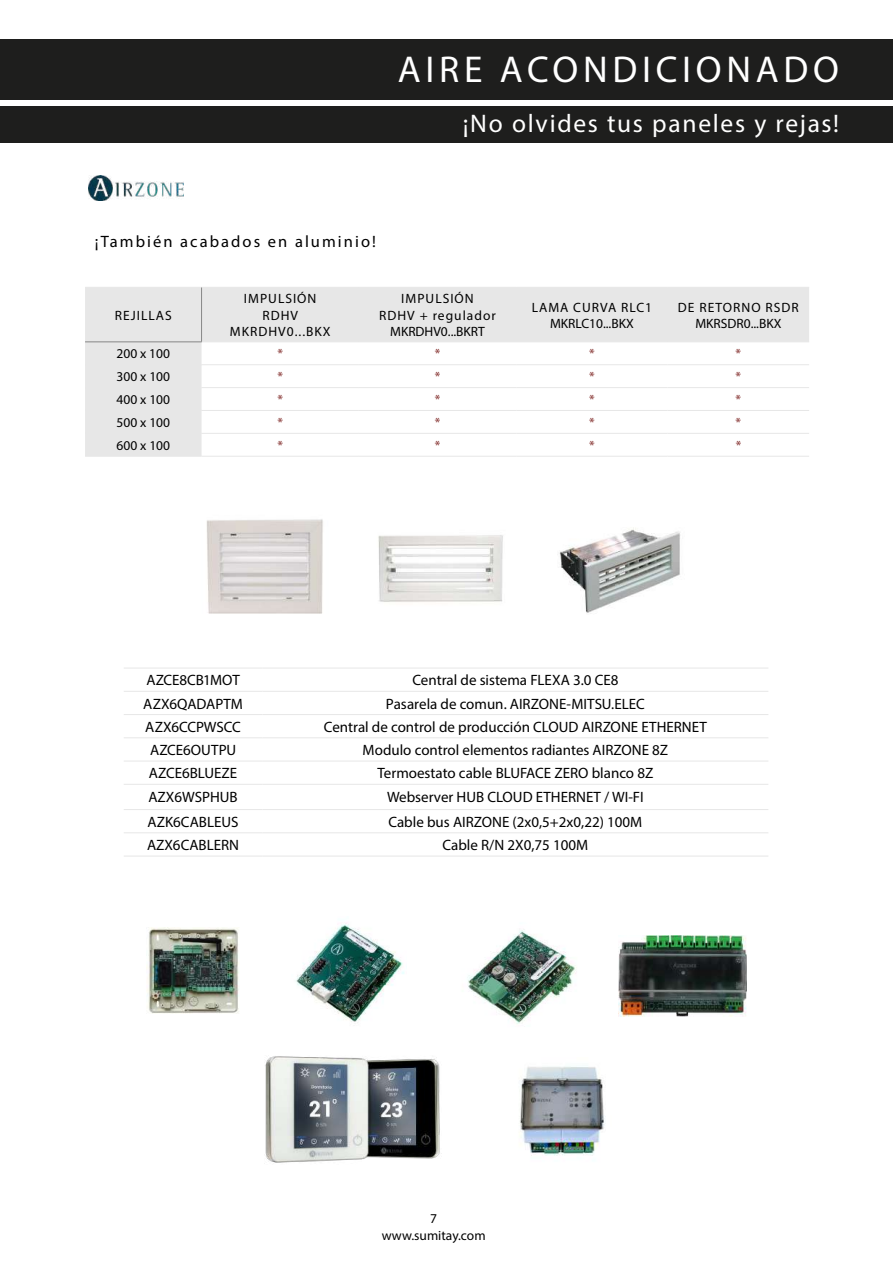
<style>
.page{position:relative;width:893px;height:1263px;background:#fff}
.page>*{position:absolute;margin:0;border:0;box-sizing:border-box;transform-origin:0 0}
.t1{font:37.5px "Myriad Pro";letter-spacing:.125em;color:#fff}
.t2{font:25.5px "Myriad Pro";letter-spacing:.065em;color:#fff}
.t3{font:16.5px "Myriad Pro";letter-spacing:.125em;color:#000}
.t4{font:15px "Myriad Pro";color:#000}
.t5{font:13.5px/16.2px "Myriad Pro";letter-spacing:.07em;color:#000;text-align:center}
.t6{font:13.5px/16.2px "Myriad Pro";letter-spacing:.025em;color:#000;text-align:center}
.t7{font:13.5px "Myriad Pro";color:#812b29}
.t8{font:13.5px/16.2px "Myriad Pro";color:#000;text-align:center}
</style>
<div class="page">
<div style="left:0;top:106px;width:893px;height:36px;background:#1e1e1d"></div>
<div style="left:0;top:40px;width:893px;height:60px;background:#1e1e1d"></div>
<img style="left:378px;top:535px;width:125px;height:67px">
<img style="left:559px;top:528px;width:121px;height:85px">
<svg style="left:85px;top:288px;width:724px;height:168px"></svg>
<hr style="left:202px;top:287px;width:157px;height:1px;background:#e7e7e7">
<hr style="left:359px;top:287px;width:157px;height:1px;background:#e7e7e7">
<hr style="left:516px;top:287px;width:152px;height:1px;background:#e7e7e7">
<hr style="left:668px;top:287px;width:141px;height:1px;background:#e7e7e7">
<hr style="left:202px;top:342px;width:157px;height:1px;background:#e7e7e7">
<hr style="left:359px;top:342px;width:157px;height:1px;background:#e7e7e7">
<hr style="left:516px;top:342px;width:152px;height:1px;background:#e7e7e7">
<hr style="left:668px;top:342px;width:141px;height:1px;background:#e7e7e7">
<hr style="left:202px;top:364px;width:157px;height:1px;background:#e7e7e7">
<hr style="left:359px;top:364px;width:157px;height:1px;background:#e7e7e7">
<hr style="left:516px;top:364px;width:152px;height:1px;background:#e7e7e7">
<hr style="left:668px;top:364px;width:141px;height:1px;background:#e7e7e7">
<hr style="left:202px;top:387px;width:157px;height:1px;background:#e7e7e7">
<hr style="left:359px;top:387px;width:157px;height:1px;background:#e7e7e7">
<hr style="left:516px;top:387px;width:152px;height:1px;background:#e7e7e7">
<hr style="left:668px;top:387px;width:141px;height:1px;background:#e7e7e7">
<hr style="left:202px;top:410px;width:157px;height:1px;background:#e7e7e7">
<hr style="left:359px;top:410px;width:157px;height:1px;background:#e7e7e7">
<hr style="left:516px;top:410px;width:152px;height:1px;background:#e7e7e7">
<hr style="left:668px;top:410px;width:141px;height:1px;background:#e7e7e7">
<hr style="left:202px;top:433px;width:157px;height:1px;background:#e7e7e7">
<hr style="left:359px;top:433px;width:157px;height:1px;background:#e7e7e7">
<hr style="left:516px;top:433px;width:152px;height:1px;background:#e7e7e7">
<hr style="left:668px;top:433px;width:141px;height:1px;background:#e7e7e7">
<hr style="left:202px;top:456px;width:157px;height:1px;background:#e7e7e7">
<hr style="left:359px;top:456px;width:157px;height:1px;background:#e7e7e7">
<hr style="left:516px;top:456px;width:152px;height:1px;background:#e7e7e7">
<hr style="left:668px;top:456px;width:141px;height:1px;background:#e7e7e7">
<hr style="left:85px;top:364px;width:117px;height:1px;background:#e7e7e7">
<hr style="left:85px;top:387px;width:117px;height:1px;background:#e7e7e7">
<hr style="left:85px;top:410px;width:117px;height:1px;background:#e7e7e7">
<hr style="left:85px;top:287px;width:117px;height:1px;background:#e7e7e7">
<hr style="left:201px;top:287px;width:1px;height:55px;background:#878787">
<hr style="left:85px;top:342px;width:117px;height:1px;background:#878787">
<hr style="left:85px;top:433px;width:117px;height:1px;background:#e7e7e7">
<hr style="left:85px;top:456px;width:117px;height:1px;background:#e7e7e7">
<img style="left:206px;top:519px;width:117px;height:95px">
<img style="left:265px;top:1056px;width:177px;height:107px">
<img style="left:89px;top:176px;width:94px;height:25px">
<hr style="left:124px;top:668px;width:138px;height:1px;background:#e7e7e7">
<hr style="left:262px;top:668px;width:506px;height:1px;background:#e7e7e7">
<hr style="left:124px;top:691px;width:138px;height:1px;background:#e7e7e7">
<hr style="left:262px;top:691px;width:506px;height:1px;background:#e7e7e7">
<hr style="left:124px;top:714px;width:138px;height:1px;background:#e7e7e7">
<hr style="left:262px;top:714px;width:506px;height:1px;background:#e7e7e7">
<hr style="left:124px;top:737px;width:138px;height:1px;background:#e7e7e7">
<hr style="left:262px;top:737px;width:506px;height:1px;background:#e7e7e7">
<hr style="left:124px;top:761px;width:138px;height:1px;background:#e7e7e7">
<hr style="left:262px;top:761px;width:506px;height:1px;background:#e7e7e7">
<hr style="left:124px;top:784px;width:138px;height:1px;background:#e7e7e7">
<hr style="left:262px;top:784px;width:506px;height:1px;background:#e7e7e7">
<hr style="left:124px;top:809px;width:138px;height:1px;background:#e7e7e7">
<hr style="left:262px;top:809px;width:506px;height:1px;background:#e7e7e7">
<hr style="left:124px;top:832px;width:138px;height:1px;background:#e7e7e7">
<hr style="left:262px;top:832px;width:506px;height:1px;background:#e7e7e7">
<hr style="left:124px;top:856px;width:138px;height:1px;background:#e7e7e7">
<hr style="left:262px;top:856px;width:506px;height:1px;background:#e7e7e7">
<img style="left:147px;top:927px;width:92px;height:86px">
<img style="left:296px;top:923px;width:109px;height:100px">
<img style="left:467px;top:930px;width:109px;height:94px">
<img style="left:619px;top:936px;width:127px;height:80px">
<img style="left:520px;top:1066px;width:85px;height:90px">
<h1 class="t1" style="left:398px;top:46px;width:442px">AIRE ACONDICIONADO</h1>
<p class="t3" style="left:95px;top:231px;width:283px">¡También acabados en aluminio!</p>
<h2 class="t2" style="left:463px;top:107px;width:378px">¡No olvides tus paneles y rejas!</h2>
<p class="t5" style="left:115px;top:307px;width:59px">REJILLAS</p>
<p class="t5" style="left:230px;top:291px;width:102px">IMPULSIÓN<br>RDHV<br>MKRDHV0...BKX</p>
<p class="t5" style="left:379px;top:291px;width:118px">IMPULSIÓN<br>RDHV + regulador<br>MKRDHV0...BKRT</p>
<p class="t6" style="left:532px;top:299px;width:122px">LAMA CURVA RLC1<br>MKRLC10...BKX</p>
<p class="t5" style="left:678px;top:299px;width:122px">DE RETORNO RSDR<br>MKRSDR0...BKX</p>
<p class="t5" style="left:117px;top:345px;width:55px">200 x 100</p>
<p class="t7" style="left:277px;top:345px;width:7px">*</p>
<p class="t7" style="left:435px;top:345px;width:7px">*</p>
<p class="t7" style="left:589px;top:345px;width:7px">*</p>
<p class="t7" style="left:736px;top:345px;width:7px">*</p>
<p class="t5" style="left:117px;top:368px;width:55px">300 x 100</p>
<p class="t7" style="left:277px;top:368px;width:7px">*</p>
<p class="t7" style="left:435px;top:368px;width:7px">*</p>
<p class="t7" style="left:589px;top:368px;width:7px">*</p>
<p class="t7" style="left:736px;top:368px;width:7px">*</p>
<p class="t5" style="left:117px;top:391px;width:55px">400 x 100</p>
<p class="t7" style="left:277px;top:391px;width:7px">*</p>
<p class="t7" style="left:435px;top:391px;width:7px">*</p>
<p class="t7" style="left:589px;top:391px;width:7px">*</p>
<p class="t7" style="left:736px;top:391px;width:7px">*</p>
<p class="t5" style="left:117px;top:414px;width:55px">500 x 100</p>
<p class="t7" style="left:277px;top:414px;width:7px">*</p>
<p class="t7" style="left:435px;top:414px;width:7px">*</p>
<p class="t7" style="left:589px;top:414px;width:7px">*</p>
<p class="t7" style="left:736px;top:414px;width:7px">*</p>
<p class="t5" style="left:117px;top:437px;width:55px">600 x 100</p>
<p class="t7" style="left:277px;top:437px;width:7px">*</p>
<p class="t7" style="left:435px;top:437px;width:7px">*</p>
<p class="t7" style="left:589px;top:437px;width:7px">*</p>
<p class="t7" style="left:736px;top:437px;width:7px">*</p>
<p class="t4" style="left:146px;top:671px;width:95px">AZCE8CB1MOT</p>
<p class="t4" style="left:412px;top:671px;width:207px">Central de sistema FLEXA 3.0 CE8</p>
<p class="t4" style="left:143px;top:694px;width:101px">AZX6QADAPTM</p>
<p class="t4" style="left:386px;top:694px;width:260px">Pasarela de comun. AIRZONE-MITSU.ELEC</p>
<p class="t4" style="left:145px;top:717px;width:97px">AZX6CCPWSCC</p>
<p class="t4" style="left:324px;top:717px;width:385px">Central de control de producción CLOUD AIRZONE ETHERNET</p>
<p class="t4" style="left:150px;top:741px;width:88px">AZCE6OUTPU</p>
<p class="t4" style="left:363px;top:741px;width:307px">Modulo control elementos radiantes AIRZONE 8Z</p>
<p class="t4" style="left:149px;top:764px;width:90px">AZCE6BLUEZE</p>
<p class="t4" style="left:377px;top:764px;width:277px">Termoestato cable BLUFACE ZERO blanco 8Z</p>
<p class="t4" style="left:148px;top:787px;width:91px">AZX6WSPHUB</p>
<p class="t4" style="left:387px;top:787px;width:258px">Webserver HUB CLOUD ETHERNET / WI-FI</p>
<p class="t4" style="left:148px;top:812px;width:92px">AZK6CABLEUS</p>
<p class="t4" style="left:388px;top:812px;width:255px">Cable bus AIRZONE (2x0,5+2x0,22) 100M</p>
<p class="t4" style="left:147px;top:836px;width:94px">AZX6CABLERN</p>
<p class="t4" style="left:443px;top:836px;width:147px">Cable R/N 2X0,75 100M</p>
<p class="t8" style="left:382px;top:1210px;width:105px">7 www.sumitay.com</p>
</div>
